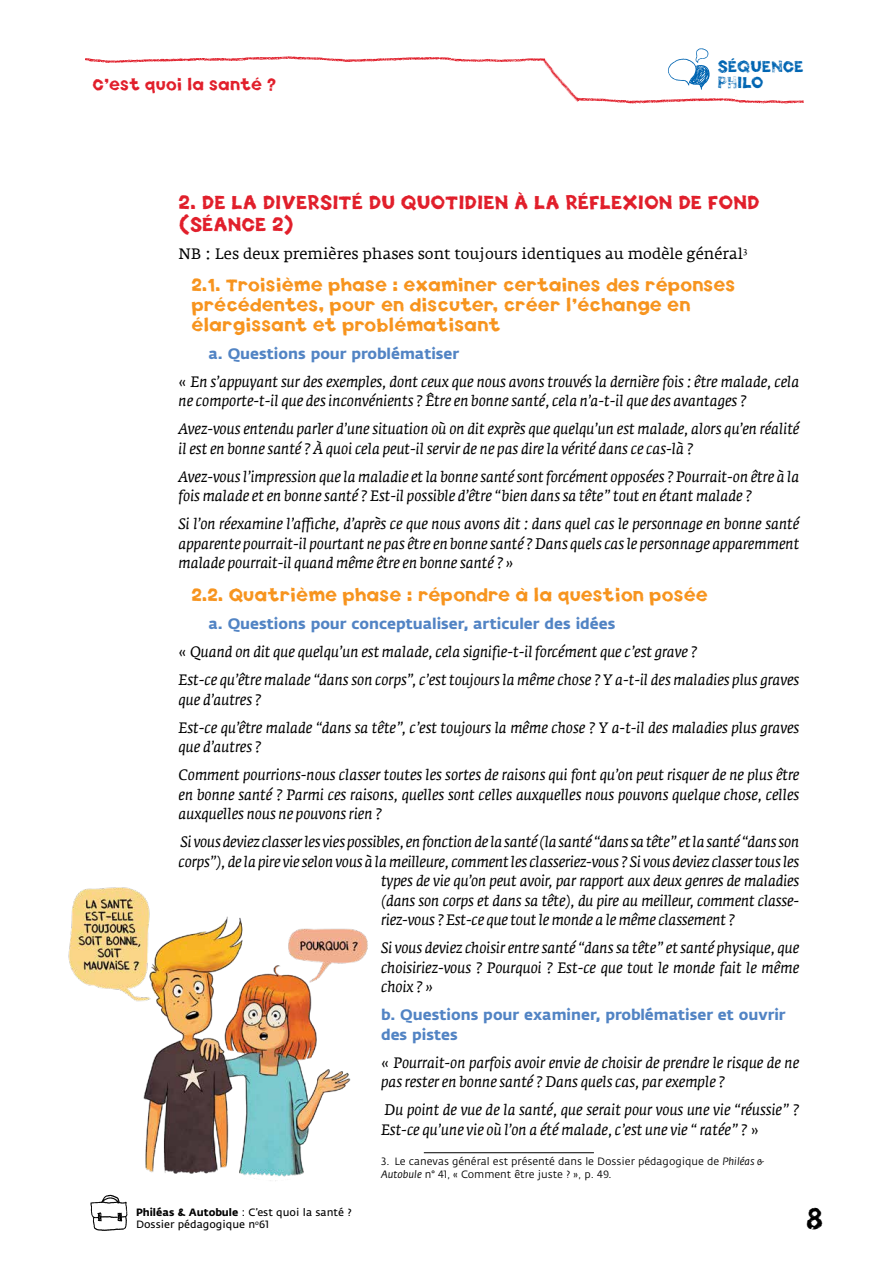
<style>
.page{position:relative;width:893px;height:1263px;background:#fff}
.page>*{position:absolute;margin:0;border:0;box-sizing:border-box;transform-origin:0 0}
.t1{font:25.5px "Spud AF Tatty";color:#000}
.t2{font:18px/21.6px "Spud AF Crisp";color:#e11f2b}
.t3{font:16.5px/19.8px "Spud AF Crisp";color:#f7941e}
.t4{font:italic 15px/19.5px "Fedra Serif A";color:#000}
.t5{font:15px/19.5px "Fedra Sans Bold TF";color:#5284c4}
.t6{font:15px "Fedra Serif A";color:#000}
.t7{font:15px "Spud AF Crisp";color:#e11f2b}
.t8{font:15px "Spud AF Tatty";color:#0065b2}
.t9{font:10.5px/12.6px "Fedra Sans";color:#000}
.t10{font:10.5px/12px "Fedra Sans";color:#000}
.s1{font-style:normal}
.s2{font-style:italic}
.s3{font-family:"Fedra Sans Bold TF"}
</style>
<div class="page">
<img style="left:90px;top:1194px;width:38px;height:37px">
<img style="left:668px;top:48px;width:42px;height:42px">
<img style="left:85px;top:55px;width:445px;height:8px">
<img style="left:584px;top:96px;width:220px;height:8px">
<img style="left:530px;top:58px;width:54px;height:44px">
<hr style="left:424px;top:1152px;width:170px;height:1px;background:#000">
<img style="left:68px;top:887px;width:300px;height:294px">
<p class="t8" style="left:718px;top:56px;width:87px">SÉQUENCE</p>
<p class="t7" style="left:93px;top:75px;width:185px">C’est quoi la santé ?</p>
<p class="t8" style="left:718px;top:73px;width:47px">PHILO</p>
<p class="t2" style="left:179px;top:192px;width:582px">2. DE LA DIVERSITÉ DU QUOTIDIEN À LA RÉFLEXION DE FOND (SÉANCE 2)</p>
<p class="t6" style="left:179px;top:245px;width:570px">NB : Les deux premières phases sont toujours identiques au modèle général<sup>3</sup></p>
<p class="t3" style="left:191px;top:275px;width:546px">2.1. Troisième phase : examiner certaines des réponses précédentes, pour en discuter, créer l’échange en élargissant et problématisant</p>
<p class="t5" style="left:208px;top:344px;width:252px">a. Questions pour problématiser</p>
<p class="t4" style="left:179px;top:372px;width:622px"><span class="s1">«</span> En s’appuyant sur des exemples, dont ceux que nous avons trouvés la dernière fois : être malade, cela ne comporte-t-il que des inconvénients ? Être en bonne santé, cela n’a-t-il que des avantages ?</p>
<p class="t4" style="left:179px;top:419px;width:622px">Avez-vous entendu parler d’une situation où on dit exprès que quelqu’un est malade, alors qu’en réalité il est en bonne santé ? À quoi cela peut-il servir de ne pas dire la vérité dans ce cas-là ?</p>
<p class="t4" style="left:179px;top:467px;width:622px">Avez-vous l’impression que la maladie et la bonne santé sont forcément opposées ? Pourrait-on être à la fois malade et en bonne santé ? Est-il possible d’être “bien dans sa tête” tout en étant malade ?</p>
<p class="t4" style="left:178px;top:514px;width:622px;text-align:justify">Si l’on réexamine l’affiche, d’après ce que nous avons dit : dans quel cas le personnage en bonne santé apparente pourrait-il pourtant ne pas être en bonne santé ? Dans quels cas le personnage apparemment malade pourrait-il quand même être en bonne santé ? »</p>
<p class="t3" style="left:191px;top:585px;width:518px">2.2. Quatrième phase : répondre à la question posée</p>
<p class="t5" style="left:208px;top:614px;width:409px">a. Questions pour conceptualiser, articuler des idées</p>
<p class="t4" style="left:179px;top:638px;width:622px;line-height:28px"><span class="s1">«</span> Quand on dit que quelqu’un est malade, cela signifie-t-il forcément que c’est grave ?<br>Est-ce qu’être malade “dans son corps”, c’est toujours la même chose ? Y a-t-il des maladies plus graves</p>
<p class="t4" style="left:179px;top:685px;width:622px;line-height:28px">que d’autres ?<br>Est-ce qu’être malade “dans sa tête”, c’est toujours la même chose ? Y a-t-il des maladies plus graves</p>
<p class="t4" style="left:179px;top:733px;width:622px;line-height:28px">que d’autres ?<br>Comment pourrions-nous classer toutes les sortes de raisons qui font qu’on peut risquer de ne plus être</p>
<p class="t4" style="left:179px;top:785px;width:622px">en bonne santé ? Parmi ces raisons, quelles sont celles auxquelles nous pouvons quelque chose, celles auxquelles nous ne pouvons rien ?</p>
<p class="t4" style="left:181px;top:832px;width:620px">Si vous deviez classerles vies possibles, enfonctionde lasanté (lasanté “danssatête” etlasanté “dansson</p>
<p class="t4" style="left:179px;top:852px;width:622px">corps”), de la pire vie selon vous à la meilleure, comment les classeriez-vous ? Si vous deviez classer tous les</p>
<p class="t4" style="left:381px;top:871px;width:420px">types de vie qu’on peut avoir, par rapport aux deux genres de maladies</p>
<p class="t4" style="left:381px;top:891px;width:420px">(dans son corps et dans sa tête), du pire au meilleur, comment classe-</p>
<p class="t4" style="left:381px;top:910px;width:355px">riez-vous ? Est-ce que tout le monde a le même classement ?</p>
<p class="t4" style="left:381px;top:938px;width:420px;text-align:justify">Si vous deviez choisir entre santé “dans sa tête” et santé physique, que choisiriez-vous ? Pourquoi ? Est-ce que tout le monde fait le même choix ? »</p>
<p class="t5" style="left:381px;top:1005px;width:406px">b. Questions pour examiner, problématiser et ouvrir des pistes</p>
<p class="t4" style="left:381px;top:1053px;width:420px"><span class="s1">«</span> Pourrait-on parfois avoir envie de choisir de prendre le risque de ne pas rester en bonne santé ? Dans quels cas, par exemple ?</p>
<p class="t4" style="left:381px;top:1100px;width:420px">Du point de vue de la santé, que serait pour vous une vie “réussie” ?<br>Est-ce qu’une vie où l’on a été malade, c’est une vie “ ratée” ? <span class="s1">»</span></p>
<p class="t9" style="left:381px;top:1156px;width:384px">3. Le canevas général est présenté dans le Dossier pédagogique de <span class="s2">Philéas &amp;<br>Autobule</span> n° 41, « Comment être juste ? », p. 49.</p>
<p class="t10" style="left:136px;top:1207px;width:217px"><span class="s3">Philéas &amp; Autobule</span> : C’est quoi la santé ?<br>Dossier pédagogique n<sup>o</sup>61</p>
<h1 class="t1" style="left:806px;top:1202px;width:18px">8</h1>
</div>
